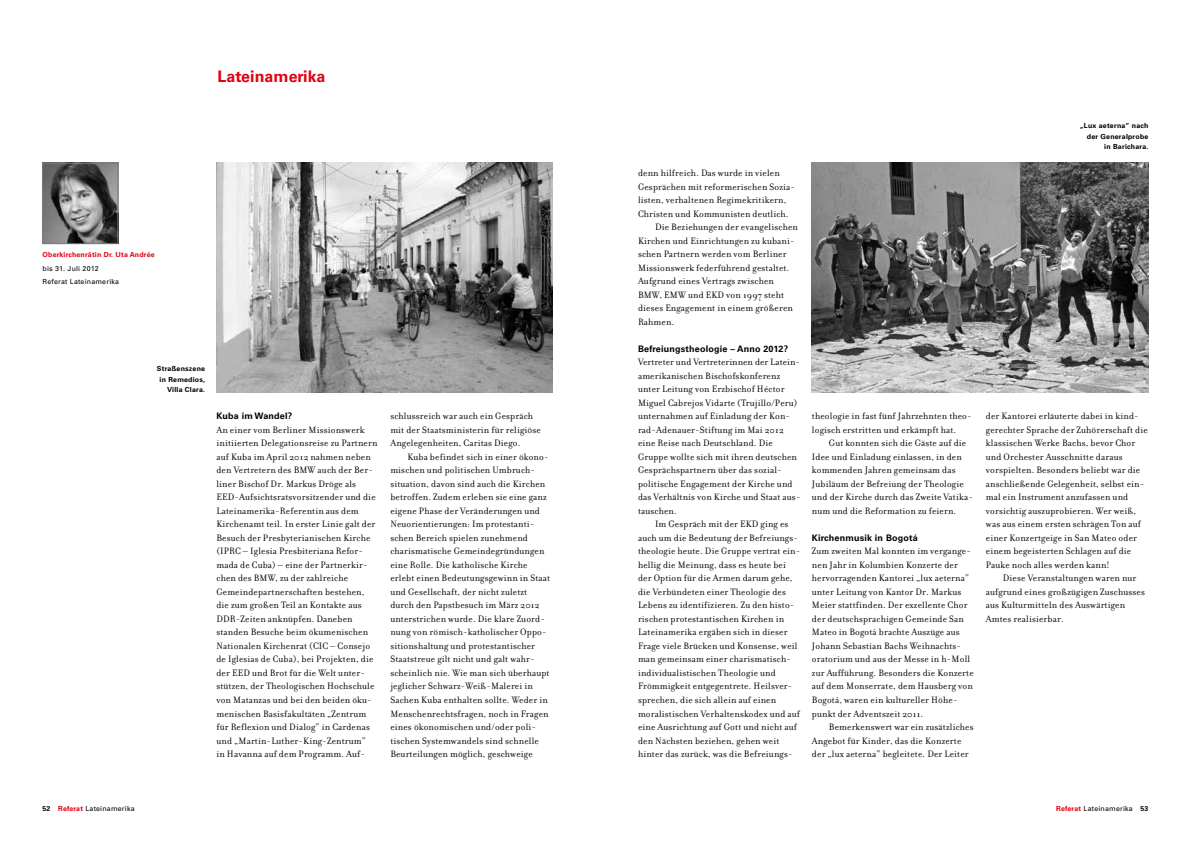
<style>
.page{position:relative;width:1191px;height:842px;background:#fff}
.page>*{position:absolute;margin:0;border:0;box-sizing:border-box;transform-origin:0 0}
.t1{font:700 16px "Univers CE";letter-spacing:.005em;color:#e3000f}
.t2{font:10px/13.5px "Filosofia";letter-spacing:.015em;color:#000}
.t3{font:700 9px "Univers CE";letter-spacing:.02em;color:#000}
.t4{font:7px/13.5px "Univers";letter-spacing:.03em;color:#000}
.t5{font:700 7px/10.9px "Univers";letter-spacing:.03em;color:#000;text-align:right}
.t6{font:700 7px "Univers CE";letter-spacing:.03em;color:#e3000f}
.s1{font-weight:700}
.s2{font-family:"Univers CE";font-weight:700;color:#e3000f}
</style>
<div class="page">
<img style="left:45px;top:165px;width:71px;height:77px">
<div style="left:43px;top:163px;width:75px;height:81px;border:1px solid #7b7b7a"></div>
<img style="left:216px;top:163px;width:337px;height:229px">
<img style="left:812px;top:163px;width:336px;height:229px">
<h1 class="t1" style="left:217px;top:67px;width:109px">Lateinamerika</h1>
<p class="t6" style="left:43px;top:251px;width:114px">Oberkirchenrätin Dr. Uta Andrée</p>
<p class="t4" style="left:43px;top:262px;width:78px">bis 31. Juli 2012<br>Referat Lateinamerika</p>
<p class="t5" style="left:157px;top:362px;width:50px">Straßenszene in Remedios,<br>Villa Clara.</p>
<p class="t3" style="left:216px;top:411px;width:77px">Kuba im Wandel?</p>
<p class="t2" style="left:216px;top:423px;width:162px">An einer vom Berliner Missionswerk initiierten Delegationsreise zu Partnern auf Kuba im April 2012 nahmen neben den Vertretern des BMW auch der Ber&shy;liner Bischof Dr. Markus Dröge als EED-Aufsichtsratsvorsitzender und die Lateinamerika- Referentin aus dem Kirchenamt teil. In erster Linie galt der Besuch der Presbyterianischen Kirche (IPRC – Iglesia Presbiteriana Refor&shy;mada de Cuba) – eine der Partnerkir&shy;chen des BMW, zu der zahlreiche Gemeindepartnerschaften bestehen, die zum großen Teil an Kontakte aus DDR- Zeiten anknüpfen. Daneben standen Besuche beim ökumenischen Nationalen Kirchenrat (CIC – Consejo de Iglesias de Cuba), bei Projekten, die der EED und Brot für die Welt unter&shy;stützen, der Theologischen Hochschule von Matanzas und bei den beiden öku&shy;menischen Basisfakultäten „Zentrum für Reflexion und Dialog“ in Cardenas und „Martin- Luther- King- Zentrum“<br>in Havanna auf dem Programm. Auf-</p>
<p class="t2" style="left:390px;top:410px;width:152px">schlussreich war auch ein Gespräch mit der Staatsministerin für religiöse<br>Angelegenheiten, Caritas Diego.</p>
<p class="t2" style="left:390px;top:450px;width:161px;text-indent:17px">Kuba befindet sich in einer ökono&shy;mischen und politischen Umbruch&shy;situation, davon sind auch die Kirchen betroffen. Zudem erleben sie eine ganz eigene Phase der Veränderungen und Neuorientierungen: Im protestanti&shy;schen Bereich spielen zunehmend charismatische Gemeindegründungen eine Rolle. Die katholische Kirche erlebt einen Bedeutungsgewinn in Staat und Gesellschaft, der nicht zuletzt durch den Papstbesuch im März 2012 unterstrichen wurde. Die klare Zuord&shy;nung von römisch- katholischer Oppo&shy;sitionshaltung und protestantischer Staatstreue gilt nicht und galt wahr&shy;scheinlich nie. Wie man sich überhaupt jeglicher Schwarz-Weiß- Malerei in Sachen Kuba enthalten sollte. Weder in Menschenrechtsfragen, noch in Fragen eines ökonomischen und/oder poli&shy;tischen Systemwandels sind schnelle Beurteilungen möglich, geschweige</p>
<p class="t2" style="left:638px;top:167px;width:143px">denn hilfreich. Das wurde in vielen</p>
<p class="t2" style="left:638px;top:180px;width:159px">Gesprächen mit reformerischen Sozia-</p>
<p class="t2" style="left:638px;top:194px;width:150px">listen, verhaltenen Regimekritikern,</p>
<p class="t2" style="left:638px;top:207px;width:152px">Christen und Kommunisten deutlich.</p>
<p class="t2" style="left:655px;top:221px;width:144px">Die Beziehungen der evangelischen</p>
<p class="t2" style="left:638px;top:234px;width:158px">Kirchen und Einrichtungen zu kubani-</p>
<p class="t2" style="left:638px;top:248px;width:150px">schen Partnern werden vom Berliner</p>
<p class="t2" style="left:638px;top:261px;width:153px">Missionswerk federführend gestaltet.</p>
<p class="t2" style="left:638px;top:275px;width:137px">Aufgrund eines Vertrags zwischen</p>
<p class="t2" style="left:638px;top:288px;width:147px">BMW, EMW und EKD von 1997 steht</p>
<p class="t2" style="left:638px;top:302px;width:156px">dieses Engagement in einem größeren</p>
<p class="t2" style="left:638px;top:315px;width:38px">Rahmen.</p>
<p class="t3" style="left:638px;top:343px;width:152px">Befreiungstheologie – Anno 2012?</p>
<p class="t2" style="left:638px;top:356px;width:164px">Vertreter und Vertreterinnen der Latein&shy;amerikanischen Bischofskonferenz unter Leitung von Erzbischof Héctor Miguel Cabrejos Vidarte (Trujillo/Peru) unternahmen auf Einladung der Kon&shy;rad-Adenauer- Stiftung im Mai 2012 eine Reise nach Deutschland. Die Gruppe wollte sich mit ihren deutschen Gesprächspartnern über das sozial&shy;politische Engagement der Kirche und das Verhältnis von Kirche und Staat aus&shy;tauschen.</p>
<p class="t2" style="left:638px;top:518px;width:164px;text-indent:17px">Im Gespräch mit der EKD ging es auch um die Bedeutung der Befreiungs&shy;theologie heute. Die Gruppe vertrat ein&shy;hellig die Meinung, dass es heute bei der Option für die Armen darum gehe, die Verbündeten einer Theologie des Lebens zu identifizieren. Zu den histo&shy;rischen protestantischen Kirchen in Lateinamerika ergäben sich in dieser Frage viele Brücken und Konsense, weil man gemeinsam einer charismatisch&shy;individualistischen Theologie und Frömmigkeit entgegentrete. Heilsver&shy;sprechen, die sich allein auf einen moralistischen Verhaltenskodex und auf eine Ausrichtung auf Gott und nicht auf den Nächsten beziehen, gehen weit hinter das zurück, was die Befreiungs-</p>
<p class="t2" style="left:812px;top:410px;width:161px">theologie in fast fünf Jahrzehnten theo&shy;logisch erstritten und erkämpft hat.</p>
<p class="t2" style="left:812px;top:437px;width:162px;text-indent:17px">Gut konnten sich die Gäste auf die Idee und Einladung einlassen, in den kommenden Jahren gemeinsam das Jubiläum der Befreiung der Theologie und der Kirche durch das Zweite Vatika&shy;num und die Reformation zu feiern.</p>
<p class="t3" style="left:812px;top:532px;width:107px">Kirchenmusik in Bogotá</p>
<p class="t2" style="left:812px;top:545px;width:163px">Zum zweiten Mal konnten im vergange&shy;nen Jahr in Kolumbien Konzerte der hervorragenden Kantorei „lux aeterna“ unter Leitung von Kantor Dr. Markus Meier stattfinden. Der exzellente Chor der deutschsprachigen Gemeinde San Mateo in Bogotá brachte Auszüge aus Johann Sebastian Bachs Weihnachts&shy;oratorium und aus der Messe in h- Moll zur Aufführung. Besonders die Konzerte auf dem Monserrate, dem Hausberg von Bogotá, waren ein kultureller Höhe&shy;punkt der Adventszeit 2011.</p>
<p class="t2" style="left:812px;top:720px;width:163px;text-indent:17px">Bemerkenswert war ein zusätzliches<br>Angebot für Kinder, das die Konzerte der „lux aeterna“ begleitete. Der Leiter</p>
<p class="t5" style="left:1079px;top:119px;width:70px">„Lux aeterna“ nach der Generalprobe in Barichara.</p>
<p class="t2" style="left:986px;top:410px;width:163px">der Kantorei erläuterte dabei in kind&shy;gerechter Sprache der Zuhörerschaft die klassischen Werke Bachs, bevor Chor und Orchester Ausschnitte daraus vorspielten. Besonders beliebt war die anschließende Gelegenheit, selbst ein&shy;mal ein Instrument anzufassen und vorsichtig auszuprobieren. Wer weiß, was aus einem ersten schrägen Ton auf einer Konzertgeige in San Mateo oder einem begeisterten Schlagen auf die Pauke noch alles werden kann!</p>
<p class="t2" style="left:986px;top:572px;width:161px;text-indent:17px">Diese Veranstaltungen waren nur aufgrund eines großzügigen Zuschusses aus Kulturmitteln des Auswärtigen<br>Amtes realisierbar.</p>
<p class="t4" style="left:43px;top:802px;width:94px"><span class="s1">52</span> <span class="s2">Referat</span> Lateinamerika</p>
<p class="t4" style="left:1056px;top:802px;width:94px"><span class="s2">Referat</span> Lateinamerika <span class="s1">53</span></p>
</div>
